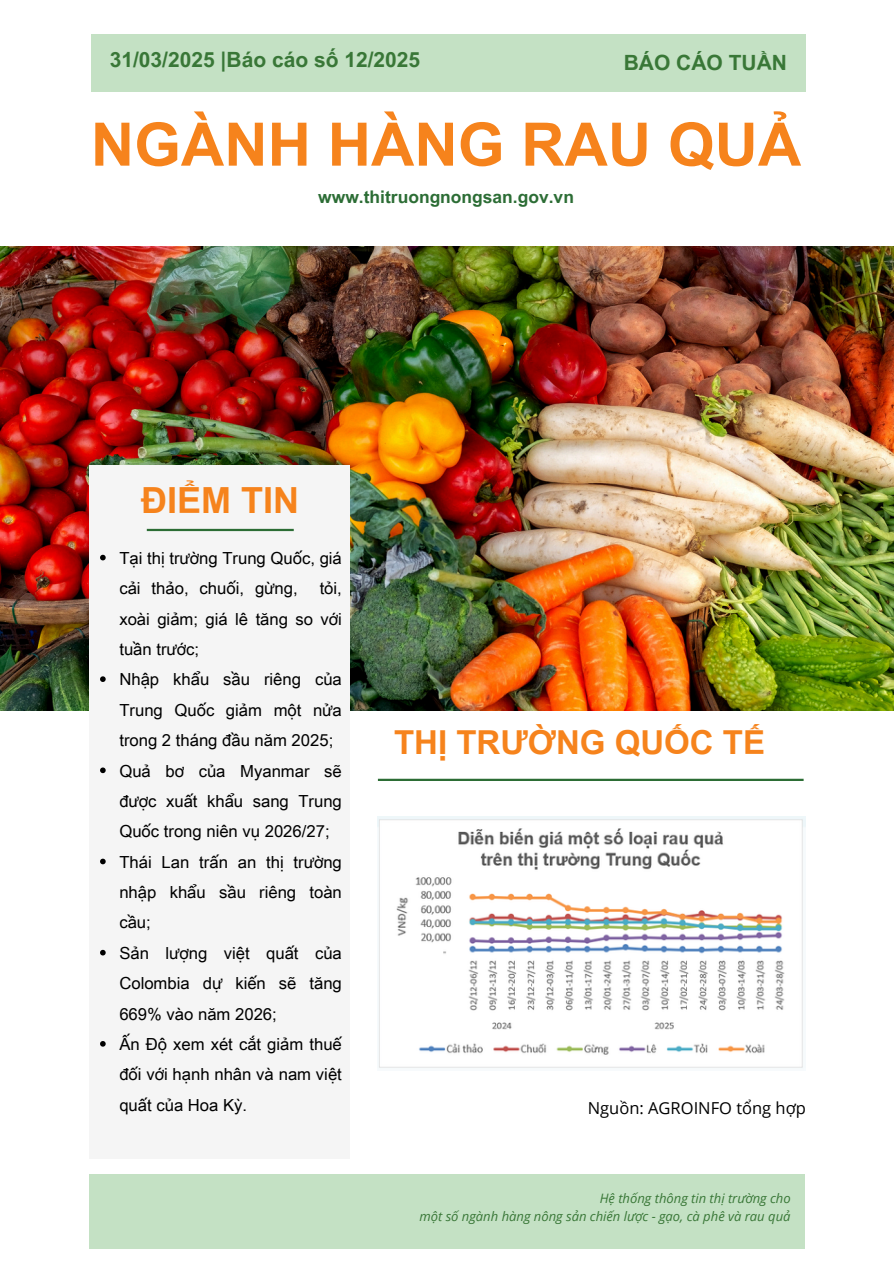
<style>
.page{position:relative;width:894px;height:1264px;background:#fff}
.page>*{position:absolute;margin:0;border:0;box-sizing:border-box;transform-origin:0 0}
.t1{font:700 60px "Arial Unicode MS";color:#f6831c}
.t2{font:700 36px "Arial Unicode MS";color:#f6831c}
.t3{font:700 33px "Arial Unicode MS";color:#f6831c}
.t4{font:700 21px "Arial Unicode MS";color:#397737}
.t5{font:700 17.4px "Arial Unicode MS";color:#2c6d35}
.t6{font:16.65px/30.3px "Arial Unicode MS";color:#000;text-align:justify}
.t7{font:16.5px "Open Sans";color:#000}
.t8{font:italic 13.05px "Open Sans";color:#397737}
</style>
<div class="page">
<img style="left:0;top:246px;width:893px;height:464px">
<hr style="left:378px;top:778px;width:425px;height:3px;background:#2c6d35">
<div style="left:89px;top:465px;width:260px;height:693px;background:#f5f5f5"></div>
<hr style="left:147px;top:529px;width:147px;height:2px;background:#2c6d35">
<div style="left:91px;top:34px;width:714px;height:58px;background:#c4e1c4"></div>
<div style="left:89px;top:1174px;width:715px;height:74px;background:#c4e1c4"></div>
<img style="left:378px;top:816px;width:427px;height:252px">
<svg style="left:100px;top:555px;width:6px;height:5px"></svg>
<svg style="left:100px;top:676px;width:6px;height:6px"></svg>
<svg style="left:100px;top:767px;width:6px;height:6px"></svg>
<svg style="left:100px;top:858px;width:6px;height:6px"></svg>
<svg style="left:100px;top:949px;width:6px;height:6px"></svg>
<svg style="left:100px;top:1041px;width:6px;height:5px"></svg>
<h3 class="t4" style="left:110px;top:45px;width:312px">31/03/2025 |Báo cáo số 12/2025</h3>
<h4 class="t4" style="left:623px;top:48px;width:165px">BÁO CÁO TUẦN</h4>
<p class="t1" style="left:91px;top:101px;width:711px">NGÀNH HÀNG RAU QUẢ</p>
<h2 class="t5" style="left:318px;top:185px;width:257px">www.thitruongnongsan.gov.vn</h2>
<p class="t2" style="left:141px;top:474px;width:159px">ĐIỂM TIN</p>
<p class="t6" style="left:119px;top:542px;width:224px">Tại thị trường Trung Quốc, giá cải thảo, chuối, gừng,</p>
<p class="t6" style="left:119px;top:572px;width:224px;text-indent:200px">tỏi, xoài giảm; giá lê tăng so với tuần trước;</p>
<p class="t6" style="left:119px;top:663px;width:224px">Nhập khẩu sầu riêng của Trung Quốc giảm một nửa trong 2 tháng đầu năm 2025;</p>
<p class="t6" style="left:119px;top:754px;width:224px">Quả bơ của Myanmar sẽ được xuất khẩu sang Trung Quốc trong niên vụ 2026/27;</p>
<p class="t6" style="left:119px;top:845px;width:224px">Thái Lan trấn an thị trường nhập khẩu sầu riêng toàn cầu;</p>
<p class="t6" style="left:119px;top:937px;width:224px">Sản lượng việt quất của Colombia dự kiến sẽ tăng 669% vào năm 2026;</p>
<p class="t6" style="left:119px;top:1028px;width:224px">Ấn Độ xem xét cắt giảm thuế đối với hạnh nhân và nam việt quất của Hoa Kỳ.</p>
<h2 class="t3" style="left:394px;top:718px;width:372px">THỊ TRƯỜNG QUỐC TẾ</h2>
<p class="t7" style="left:587px;top:1096px;width:219px">Nguồn: AGROINFO tổng hợp</p>
<h1 class="t8" style="left:599px;top:1189px;width:192px">Hệ thống thông tin thị trường cho</h1>
<h5 class="t8" style="left:419px;top:1206px;width:372px">một số ngành hàng nông sản chiến lược - gạo, cà phê và rau quả</h5>
</div>
